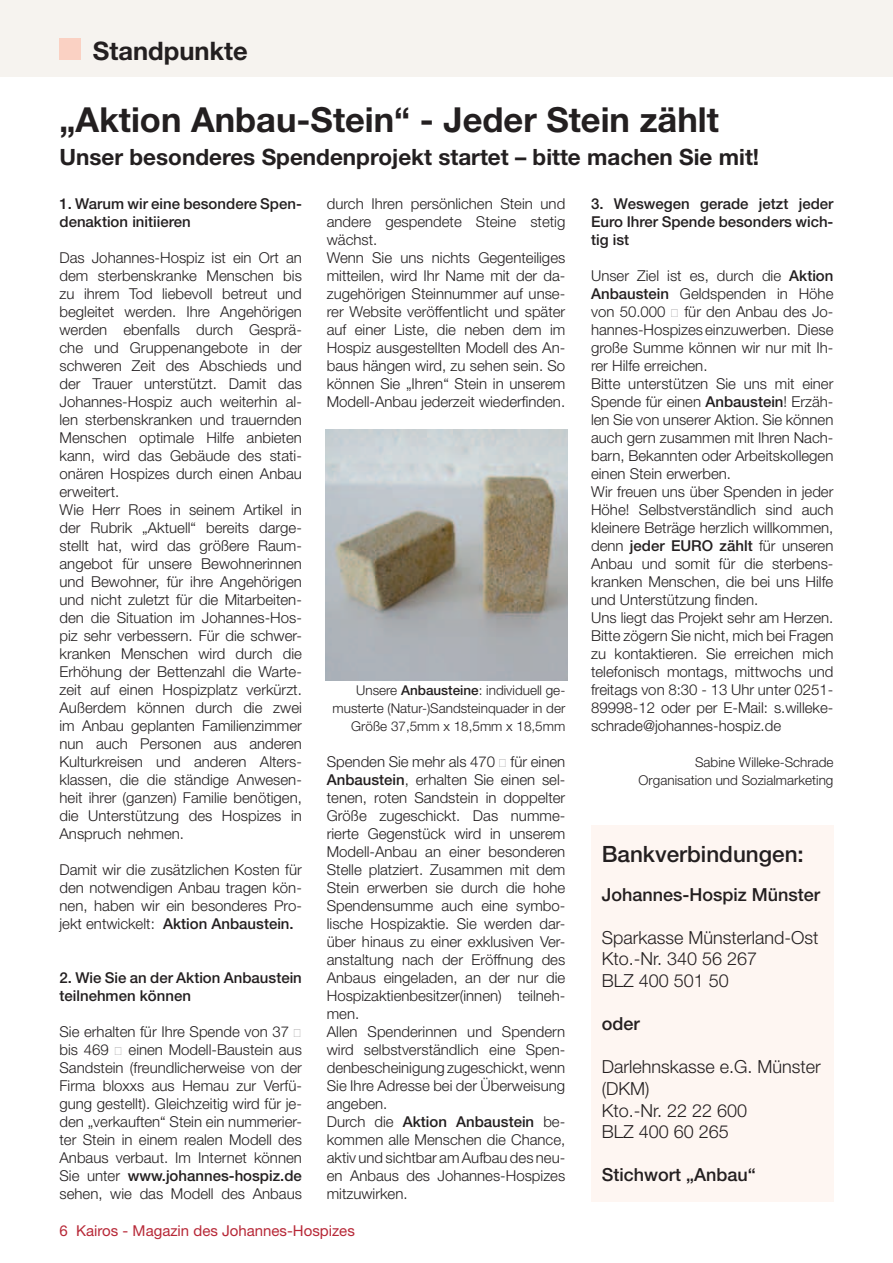
<style>
.page{position:relative;width:893px;height:1263px;background:#fff}
.page>*{position:absolute;margin:0;border:0;box-sizing:border-box;transform-origin:0 0}
.t1{font:700 34.5px "Helvetica Neue";color:#231f20}
.t2{font:700 25.5px "Helvetica Neue";color:#231f20}
.t3{font:700 22.5px "Helvetica Neue";color:#231f20}
.t4{font:500 22.5px "Helvetica Neue";color:#231f20}
.t5{font:300 18px/21.6px "Helvetica Neue";color:#231f20}
.t6{font:500 18px "Helvetica Neue";color:#231f20}
.t7{font:300 15px/18px "Helvetica Neue";color:#231f20}
.t8{font:500 15px/18px "Helvetica Neue";color:#231f20}
.t9{font:15px "Helvetica Neue";color:#b72837}
.t10{font:300 13.5px/18px "Helvetica Neue";color:#231f20;text-align:right}
.s1{font-weight:500}
.s2{font-weight:400}
</style>
<div class="page">
<div style="left:0;top:0;width:893px;height:77px;background:#f6f3ef"></div>
<div style="left:60px;top:38px;width:21px;height:22px;background:#fad1c3"></div>
<div style="left:591px;top:826px;width:242px;height:376px;background:#fef6f2"></div>
<img style="left:325px;top:430px;width:243px;height:250px">
<h2 class="t2" style="left:93px;top:35px;width:156px">Standpunkte</h2>
<h1 class="t1" style="left:60px;top:98px;width:661px">„Aktion Anbau-Stein“ - Jeder Stein zählt</h1>
<h3 class="t3" style="left:60px;top:143px;width:701px">Unser besonderes Spendenprojekt startet – bitte machen Sie mit!</h3>
<p class="t8" style="left:60px;top:194px;width:244px">1. Warum wir eine besondere Spen&shy;denaktion initiieren</p>
<p class="t7" style="left:60px;top:248px;width:244px">Das Johannes-Hospiz ist ein Ort an dem sterbenskranke Menschen bis zu ihrem Tod liebevoll betreut und begleitet werden. Ihre Angehörigen werden ebenfalls durch Gesprä&shy;che und Gruppenangebote in der schweren Zeit des Abschieds und der Trauer unterstützt. Damit das Johannes-Hospiz auch weiterhin al&shy;len sterbenskranken und trauernden Menschen optimale Hilfe anbieten kann, wird das Gebäude des stati&shy;onären Hospizes durch einen Anbau erweitert.<br>Wie Herr Roes in seinem Artikel in der Rubrik „Aktuell“ bereits darge&shy;stellt hat, wird das größere Raum&shy;angebot für unsere Bewohnerinnen und Bewohner, für ihre Angehörigen und nicht zuletzt für die Mitarbeiten&shy;den die Situation im Johannes-Hos&shy;piz sehr verbessern. Für die schwer&shy;kranken Menschen wird durch die Erhöhung der Bettenzahl die Warte&shy;zeit auf einen Hospizplatz verkürzt.<br>Außerdem können durch die zwei im Anbau geplanten Familienzimmer nun auch Personen aus anderen Kulturkreisen und anderen Alters&shy;klassen, die die ständige Anwesen&shy;heit ihrer (ganzen) Familie benötigen, die Unterstützung des Hospizes in Anspruch nehmen.</p>
<p class="t7" style="left:60px;top:860px;width:244px;text-align:justify">Damit wir die zusätzlichen Kosten für den notwendigen Anbau tragen kön&shy;nen, haben wir ein besonderes Pro&shy;jekt entwickelt: <span class="s1">Aktion Anbaustein.</span></p>
<p class="t7" style="left:327px;top:194px;width:240px">durch Ihren persönlichen Stein und andere gespendete Steine stetig wächst.<br>Wenn Sie uns nichts Gegenteiliges mitteilen, wird Ihr Name mit der da&shy;zugehörigen Steinnummer auf unse&shy;rer Website veröffentlicht und später auf einer Liste, die neben dem im Hospiz ausgestellten Modell des An&shy;baus hängen wird, zu sehen sein. So können Sie „Ihren“ Stein in unserem Modell-Anbau jederzeit wiederfinden.</p>
<p class="t8" style="left:591px;top:194px;width:244px;text-align:justify">3. Weswegen gerade jetzt jeder Euro Ihrer Spende besonders wich&shy;tig ist</p>
<p class="t7" style="left:591px;top:266px;width:244px">Unser Ziel ist es, durch die <span class="s1">Aktion Anbaustein</span> Geldspenden in Höhe von 50.000 <span class="s2">€</span> für den Anbau des Jo&shy;hannes-Hospizes einzuwerben. Diese große Summe können wir nur mit Ih&shy;rer Hilfe erreichen.<br>Bitte unterstützen Sie uns mit einer Spende für einen <span class="s1">Anbaustein</span>! Erzäh&shy;len Sie von unserer Aktion. Sie können auch gern zusammen mit Ihren Nach&shy;barn, Bekannten oder Arbeitskollegen einen Stein erwerben.<br>Wir freuen uns über Spenden in jeder Höhe! Selbstverständlich sind auch kleinere Beträge herzlich willkommen, denn <span class="s1">jeder EURO zählt</span> für unseren Anbau und somit für die sterbens&shy;kranken Menschen, die bei uns Hilfe und Unterstützung finden.<br>Uns liegt das Projekt sehr am Herzen.<br>Bitte zögern Sie nicht, mich bei Fragen zu kontaktieren. Sie erreichen mich telefonisch montags, mittwochs und freitags von 8:30 - 13 Uhr unter 0251- 89998-12 oder per E-Mail: s.willeke&shy;schrade@johannes-hospiz.de</p>
<p class="t10" style="left:639px;top:753px;width:196px">Sabine Willeke-Schrade<br>Organisation und Sozialmarketing</p>
<p class="t10" style="left:332px;top:681px;width:234px">Unsere <span class="s1">Anbausteine</span>: individuell ge&shy;musterte (Natur-)Sandsteinquader in der<br>Größe 37,5mm x 18,5mm x 18,5mm</p>
<p class="t7" style="left:327px;top:752px;width:240px">Spenden Sie mehr als 470 <span class="s2">€</span> für einen<br><span class="s1">Anbaustein</span>, erhalten Sie einen sel&shy;tenen, roten Sandstein in doppelter<br>Größe zugeschickt. Das numme&shy;rierte Gegenstück wird in unserem<br>Modell-Anbau an einer besonderen<br>Stelle platziert. Zusammen mit dem<br>Stein erwerben sie durch die hohe<br>Spendensumme auch eine symbo&shy;lische Hospizaktie. Sie werden dar&shy;über hinaus zu einer exklusiven Ver&shy;anstaltung nach der Eröffnung des<br>Anbaus eingeladen, an der nur die<br>Hospizaktienbesitzer(innen) teilneh&shy;men.<br>Allen Spenderinnen und Spendern wird selbstverständlich eine Spen&shy;denbescheinigung zugeschickt, wenn<br>Sie Ihre Adresse bei der Überweisung angeben.<br>Durch die <span class="s1">Aktion Anbaustein</span> be&shy;kommen alle Menschen die Chance, aktiv und sichtbar am Aufbau des neu&shy;en Anbaus des Johannes-Hospizes mitzuwirken.</p>
<h3 class="t4" style="left:602px;top:841px;width:204px">Bankverbindungen:</h3>
<p class="t6" style="left:602px;top:883px;width:220px">Johannes-Hospiz Münster</p>
<p class="t5" style="left:602px;top:926px;width:218px">Sparkasse Münsterland-Ost<br>Kto.-Nr. 340 56 267<br>BLZ 400 501 50</p>
<p class="t6" style="left:602px;top:1013px;width:40px">oder</p>
<p class="t5" style="left:602px;top:1056px;width:221px">Darlehnskasse e.G. Münster (DKM)<br>Kto.-Nr. 22 22 600<br>BLZ 400 60 265</p>
<p class="t6" style="left:602px;top:1164px;width:156px">Stichwort „Anbau“</p>
<p class="t8" style="left:60px;top:968px;width:244px">2. Wie Sie an der Aktion Anbaustein teilnehmen können</p>
<p class="t7" style="left:60px;top:1022px;width:244px;text-align:justify">Sie erhalten für Ihre Spende von 37 <span class="s2">€ </span>bis 469 <span class="s2">€</span> einen Modell-Baustein aus Sandstein (freundlicherweise von der Firma bloxxs aus Hemau zur Verfü&shy;gung gestellt). Gleichzeitig wird für je&shy;den „verkauften“ Stein ein nummerier&shy;ter Stein in einem realen Modell des Anbaus verbaut. Im Internet können Sie unter <span class="s1">www.johannes-hospiz.de </span>sehen, wie das Modell des Anbaus</p>
<p class="t9" style="left:60px;top:1222px;width:297px">6 Kairos - Magazin des Johannes-Hospizes</p>
</div>
